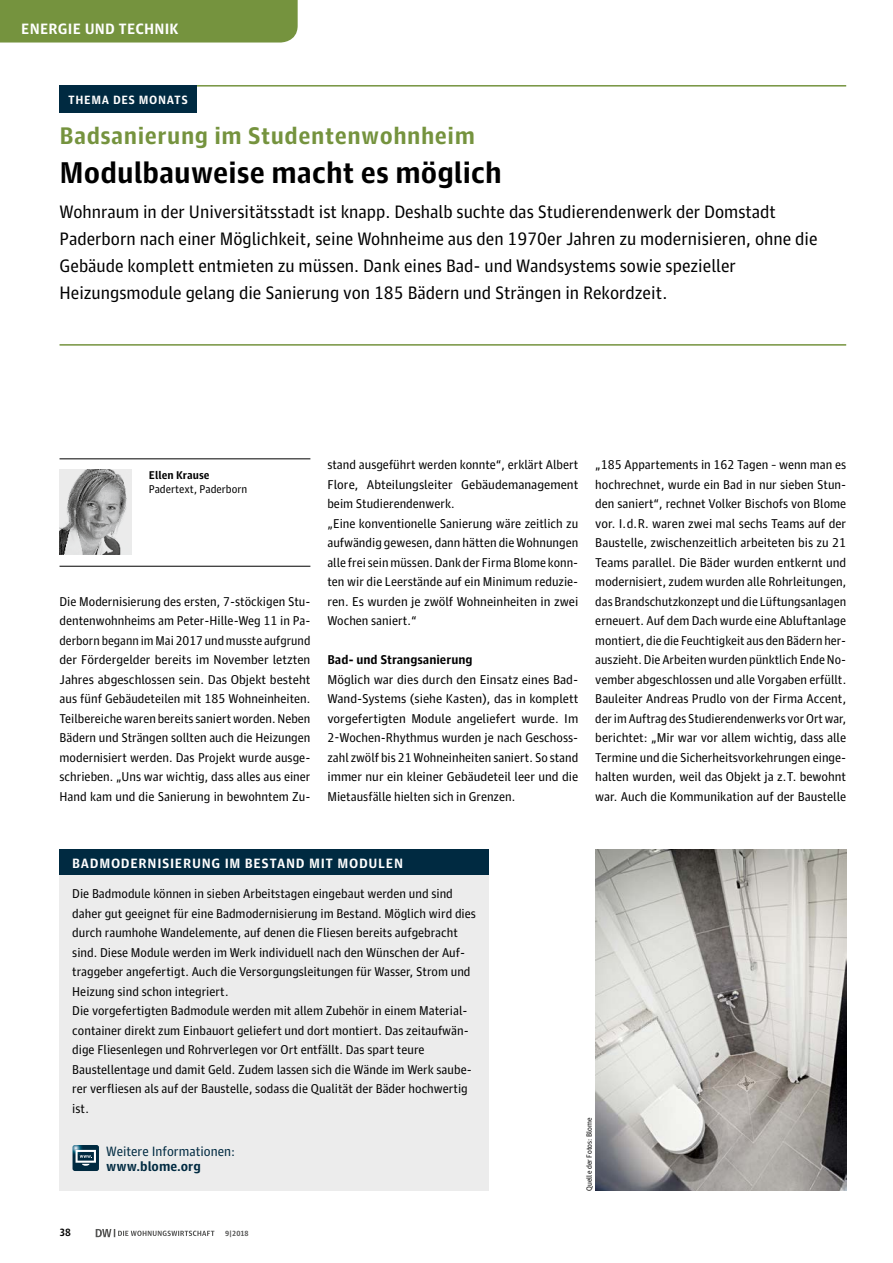
<style>
.page{position:relative;width:893px;height:1263px;background:#fff}
.page>*{position:absolute;margin:0;border:0;box-sizing:border-box;transform-origin:0 0}
.t1{font:700 30px "Guardian Agate Sans 1";color:#000}
.t2{font:700 24px "Guardian Agate Sans 1";letter-spacing:.02em;color:#75933e}
.t3{font:18px/27px "Guardian Agate Sans 1";color:#000}
.t4{font:700 15px "Guardian Agate Sans 1";letter-spacing:.01em;color:#fff}
.t5{font:700 13.5px "Guardian Agate Sans 1";letter-spacing:.05em;color:#fff}
.t6{font:13.5px "Guardian Agate Sans 1";color:#002a41}
.t7{font:700 13.5px "Guardian Agate Sans 1";color:#002a41}
.t8{font:12.75px/19.5px "Guardian Agate Sans 1";color:#000;text-align:justify}
.t9{font:700 12.75px "Guardian Agate Sans 1";color:#000}
.t10{font:700 12px "Guardian Agate Sans 1";letter-spacing:.05em;color:#fff}
.t11{font:11.25px "Guardian Agate Sans 1";color:#000}
.t12{font:700 11.25px "Guardian Agate Sans 1";color:#000}
.t13{font:700 10.5px "Guardian Agate Sans 1";color:#000}
.t14{font:7.5px "Guardian Agate Sans 1";color:#000}
.t15{font:700 7.5px "Guardian Agate Sans 1";color:#565655}
</style>
<div class="page">
<div style="left:0;top:0;width:298px;height:43px;background:#75933e"></div>
<svg style="left:96px;top:1229px;width:118px;height:8px"></svg>
<hr style="left:60px;top:85px;width:786px;height:2px;background:#75933e">
<hr style="left:60px;top:344px;width:786px;height:2px;background:#75933e">
<div style="left:60px;top:85px;width:137px;height:27px;background:#002a41"></div>
<img style="left:60px;top:469px;width:72px;height:85px">
<hr style="left:60px;top:566px;width:250px;height:1px;background:#000">
<hr style="left:60px;top:458px;width:250px;height:1px;background:#000">
<div style="left:60px;top:869px;width:429px;height:322px;background:#ececec"></div>
<div style="left:60px;top:849px;width:429px;height:26px;background:#002a41"></div>
<svg style="left:73px;top:1145px;width:26px;height:26px"></svg>
<img style="left:595px;top:849px;width:251px;height:342px">
<p class="t4" style="left:21px;top:18px;width:159px">ENERGIE UND TECHNIK</p>
<p class="t10" style="left:68px;top:92px;width:122px">THEMA DES MONATS</p>
<h2 class="t2" style="left:60px;top:119px;width:417px">Badsanierung im Studentenwohnheim</h2>
<h1 class="t1" style="left:60px;top:152px;width:444px">Modulbauweise macht es möglich</h1>
<p class="t3" style="left:60px;top:197px;width:760px">Wohnraum in der Universitätsstadt ist knapp. Deshalb suchte das Studierendenwerk der Domstadt Paderborn nach einer Möglichkeit, seine Wohnheime aus den 1970er Jahren zu modernisieren, ohne die Gebäude komplett entmieten zu müssen. Dank eines Bad- und Wandsystems sowie spezieller Heizungsmodule gelang die Sanierung von 185 Bädern und Strängen in Rekordzeit.</p>
<p class="t12" style="left:149px;top:467px;width:62px">Ellen Krause</p>
<p class="t11" style="left:149px;top:481px;width:100px">Padertext, Paderborn</p>
<p class="t8" style="left:60px;top:590px;width:252px">Die Modernisierung des ersten, 7-stöckigen Stu&shy;dentenwohnheims am Peter-Hille-Weg 11 in Pa&shy;derborn begann im Mai 2017 und musste aufgrund der Fördergelder bereits im November letzten Jahres abgeschlossen sein. Das Objekt besteht aus fünf Gebäudeteilen mit 185 Wohneinheiten.<br>Teilbereiche waren bereits saniert worden. Neben Bädern und Strängen sollten auch die Heizungen modernisiert werden. Das Projekt wurde ausge&shy;schrieben. „Uns war wichtig, dass alles aus einer Hand kam und die Sanierung in bewohntem Zu-</p>
<p class="t8" style="left:327px;top:454px;width:252px;text-align:left">stand ausgeführt werden konnte“, erklärt Albert Flore, Abteilungsleiter Gebäudemanagement beim Studierendenwerk.<br>„Eine konventionelle Sanierung wäre zeitlich zu aufwändig gewesen, dann hätten die Wohnungen alle frei sein müssen. Dank der Firma Blome konn&shy;ten wir die Leerstände auf ein Minimum reduzie&shy;ren. Es wurden je zwölf Wohneinheiten in zwei Wochen saniert.“</p>
<p class="t9" style="left:327px;top:651px;width:147px">Bad- und Strangsanierung</p>
<p class="t8" style="left:327px;top:668px;width:252px">Möglich war dies durch den Einsatz eines Bad-Wand-Systems (siehe Kasten), das in komplett vorgefertigten Module angeliefert wurde. Im 2-Wochen-Rhythmus wurden je nach Geschoss&shy;zahl zwölf bis 21 Wohneinheiten saniert. So stand immer nur ein kleiner Gebäudeteil leer und die Mietausfälle hielten sich in Grenzen.</p>
<p class="t8" style="left:595px;top:454px;width:252px">„185 Appartements in 162 Tagen – wenn man es hochrechnet, wurde ein Bad in nur sieben Stun&shy;den saniert“, rechnet Volker Bischofs von Blome vor. I. d. R. waren zwei mal sechs Teams auf der Baustelle, zwischenzeitlich arbeiteten bis zu 21<br>Teams parallel. Die Bäder wurden entkernt und modernisiert, zudem wurden alle Rohrleitungen, das Brandschutzkonzept und die Lüftungsanlagen erneuert. Auf dem Dach wurde eine Abluftanlage montiert, die die Feuchtigkeit aus den Bädern her&shy;auszieht. Die Arbeiten wurden pünktlich Ende No&shy;vember abgeschlossen und alle Vorgaben erfüllt.<br>Bauleiter Andreas Prudlo von der Firma Accent, der im Auftrag des Studierendenwerks vor Ort war, berichtet: „Mir war vor allem wichtig, dass alle Termine und die Sicherheitsvorkehrungen einge&shy;halten wurden, weil das Objekt ja z. T. bewohnt war. Auch die Kommunikation auf der Baustelle</p>
<p class="t5" style="left:72px;top:854px;width:332px">BADMODERNISIERUNG IM BESTAND MIT MODULEN</p>
<p class="t8" style="left:72px;top:883px;width:405px;text-align:left">Die Badmodule können in sieben Arbeitstagen eingebaut werden und sind daher gut geeignet für eine Badmodernisierung im Bestand. Möglich wird dies durch raumhohe Wandelemente, auf denen die Fliesen bereits aufgebracht sind. Diese Module werden im Werk individuell nach den Wünschen der Auf&shy;traggeber angefertigt. Auch die Versorgungsleitungen für Wasser, Strom und Heizung sind schon integriert.<br>Die vorgefertigten Badmodule werden mit allem Zubehör in einem Material&shy;container direkt zum Einbauort geliefert und dort montiert. Das zeitaufwän&shy;dige Fliesenlegen und Rohrverlegen vor Ort entfällt. Das spart teure Baustellentage und damit Geld. Zudem lassen sich die Wände im Werk saube&shy;rer verfliesen als auf der Baustelle, sodass die Qualität der Bäder hochwertig ist.</p>
<p class="t6" style="left:106px;top:1142px;width:130px">Weitere Informationen:</p>
<p class="t7" style="left:106px;top:1157px;width:96px">www.blome.org</p>
<p class="t13" style="left:60px;top:1225px;width:13px">38</p>
<p class="t15" style="left:225px;top:1228px;width:25px">9 | 2018</p>
<p class="t14" style="left:584px;top:1191px;width:75px;rotate:-90deg">Quelle der Fotos: Blome</p>
</div>
